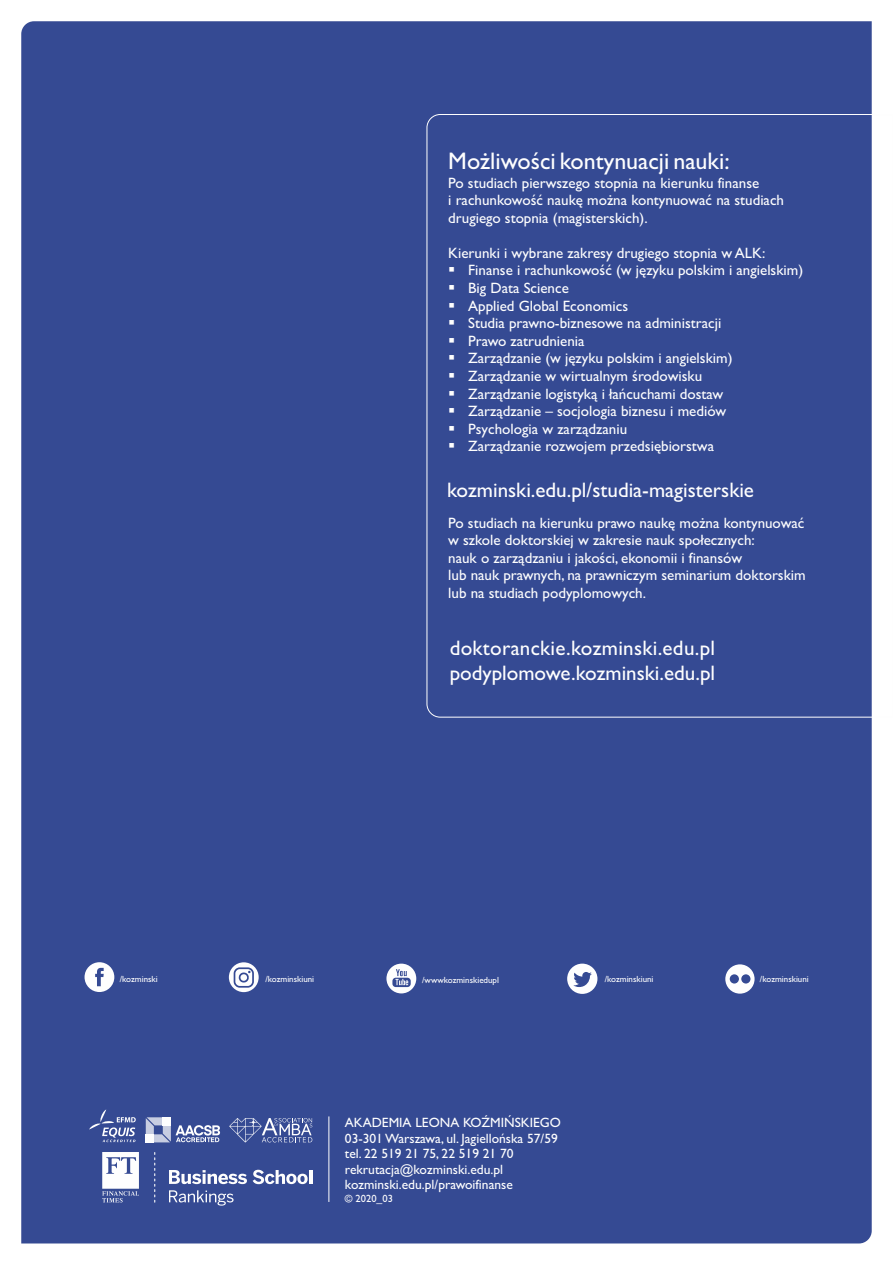
<style>
.page{position:relative;width:893px;height:1263px;background:#fff}
.page>*{position:absolute;margin:0;border:0;box-sizing:border-box;transform-origin:0 0}
.t1{font:24px "Gill Sans";color:#fefefe}
.t2{font:21px/24.3px "Gill Sans";color:#fefefe}
.t3{font:15px/17.4px "Gill Sans";color:#fefefe}
.t4{font:13.5px/15.6px "Gill Sans";color:#fefefe}
.t5{font:10.5px "Gill Sans";color:#fefefe}
.t6{font:8.85px "Gill Sans";color:#fefefe}
</style>
<div class="page">
<div style="left:21px;top:21px;width:851px;height:1222px;background:#354a93"></div>
<svg style="left:725px;top:964px;width:30px;height:30px"></svg>
<svg style="left:85px;top:962px;width:29px;height:30px"></svg>
<svg style="left:386px;top:964px;width:30px;height:29px"></svg>
<svg style="left:567px;top:964px;width:30px;height:30px"></svg>
<svg style="left:229px;top:962px;width:30px;height:30px"></svg>
<svg style="left:234px;top:967px;width:20px;height:21px"></svg>
<div style="left:426px;top:114px;width:446px;height:604px;background:#354a93"></div>
<hr style="left:328px;top:1116px;width:1px;height:86px;background:#fefefe">
<svg style="left:89px;top:1109px;width:47px;height:33px;background:#5869a5"></svg>
<svg style="left:146px;top:1117px;width:74px;height:25px"></svg>
<svg style="left:229px;top:1118px;width:83px;height:24px;background:#6272ab"></svg>
<svg style="left:102px;top:1152px;width:37px;height:50px"></svg>
<svg style="left:169px;top:1170px;width:78px;height:14px"></svg>
<svg style="left:253px;top:1170px;width:55px;height:14px"></svg>
<hr style="left:309px;top:1170px;width:3px;height:14px;background:#fefefe">
<svg style="left:169px;top:1190px;width:65px;height:15px"></svg>
<svg style="left:154px;top:1152px;width:1px;height:51px"></svg>
<h1 class="t1" style="left:448px;top:152px;width:283px">Możliwości kontynuacji nauki:</h1>
<p class="t3" style="left:448px;top:176px;width:337px">Po studiach pierwszego stopnia na kierunku finanse<br>i rachunkowość naukę można kontynuować na studiach drugiego stopnia (magisterskich).</p>
<p class="t3" style="left:448px;top:245px;width:319px">Kierunki i wybrane zakresy drugiego stopnia w ALK:</p>
<p class="t3" style="left:448px;top:263px;width:356px">▪ Finanse i rachunkowość (w języku polskim i angielskim)</p>
<p class="t3" style="left:448px;top:281px;width:122px">▪ Big Data Science</p>
<p class="t3" style="left:448px;top:298px;width:181px">▪ Applied Global Economics</p>
<p class="t3" style="left:448px;top:316px;width:275px">▪ Studia prawno-biznesowe na administracji</p>
<p class="t3" style="left:448px;top:334px;width:138px">▪ Prawo zatrudnienia</p>
<p class="t3" style="left:448px;top:351px;width:286px">▪ Zarządzanie (w języku polskim i angielskim)</p>
<p class="t3" style="left:448px;top:369px;width:255px">▪ Zarządzanie w wirtualnym środowisku</p>
<p class="t3" style="left:448px;top:386px;width:276px">▪ Zarządzanie logistyką i łańcuchami dostaw</p>
<p class="t3" style="left:448px;top:404px;width:280px">▪ Zarządzanie – socjologia biznesu i mediów</p>
<p class="t3" style="left:448px;top:422px;width:180px">▪ Psychologia w zarządzaniu</p>
<p class="t3" style="left:448px;top:439px;width:267px">▪ Zarządzanie rozwojem przedsiębiorstwa</p>
<h2 class="t2" style="left:447px;top:480px;width:308px">kozminski.edu.pl/studia-magisterskie</h2>
<p class="t3" style="left:448px;top:516px;width:359px">Po studiach na kierunku prawo naukę można kontynuować w szkole doktorskiej w zakresie nauk społecznych:<br>nauk o zarządzaniu i jakości, ekonomii i finansów<br>lub nauk prawnych, na prawniczym seminarium doktorskim lub na studiach podyplomowych.</p>
<h2 class="t2" style="left:450px;top:638px;width:267px">doktoranckie.kozminski.edu.pl podyplomowe.kozminski.edu.pl</h2>
<p class="t6" style="left:120px;top:975px;width:40px">/kozminski</p>
<p class="t6" style="left:265px;top:976px;width:50px">/kozminskiuni</p>
<p class="t6" style="left:422px;top:976px;width:78px">/wwwkozminskiedupl</p>
<p class="t6" style="left:605px;top:976px;width:50px">/kozminskiuni</p>
<p class="t6" style="left:760px;top:976px;width:50px">/kozminskiuni</p>
<p class="t4" style="left:345px;top:1116px;width:217px">AKADEMIA LEONA KOŹMIŃSKIEGO 03-301 Warszawa, ul. Jagiellońska 57/59 tel. 22 519 21 75, 22 519 21 70 rekrutacja@kozminski.edu.pl kozminski.edu.pl/prawoifinanse</p>
<p class="t5" style="left:345px;top:1195px;width:49px">© 2020_03</p>
</div>
